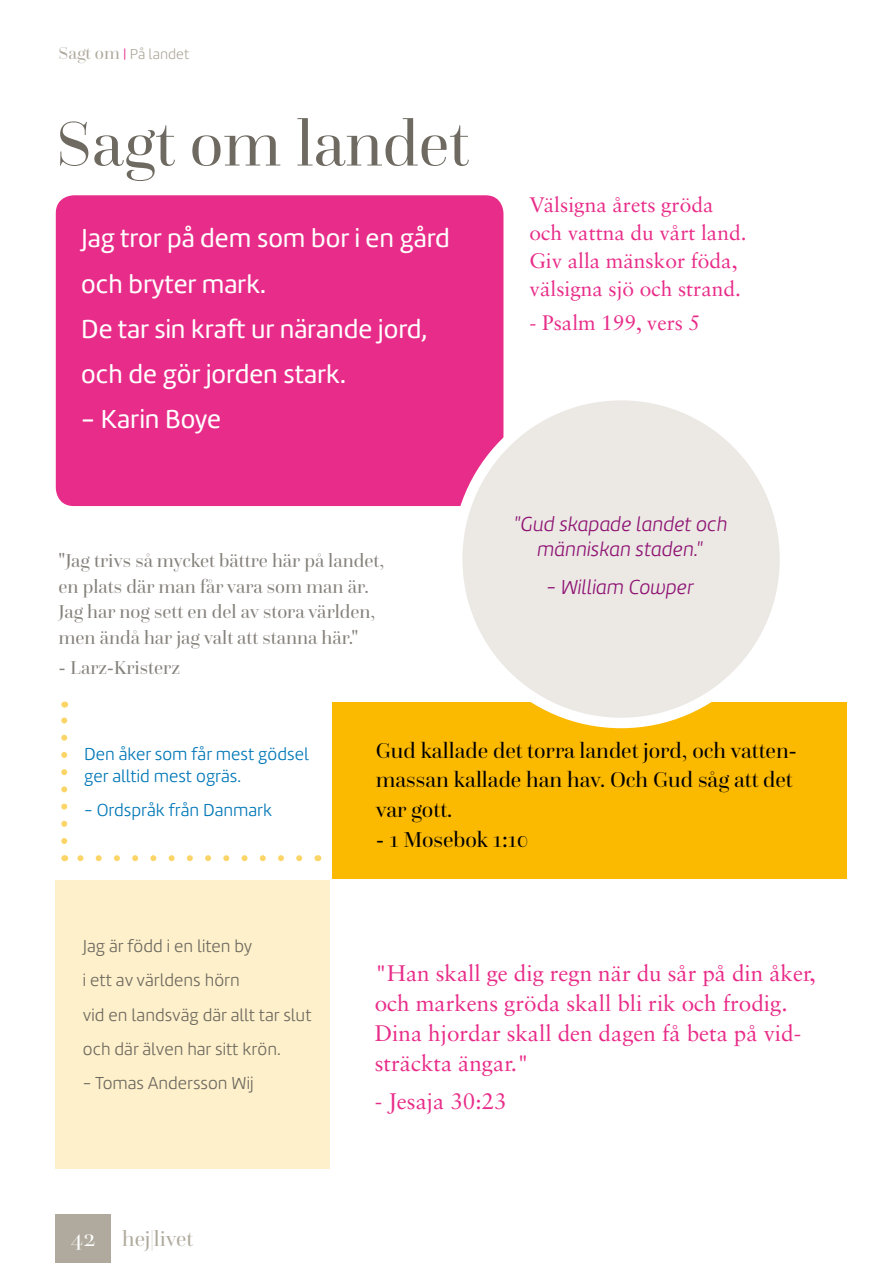
<style>
.page{position:relative;width:893px;height:1263px;background:#fff}
.page>*{position:absolute;margin:0;border:0;box-sizing:border-box;transform-origin:0 0}
.t1{font:66px "Questa Grande";color:#6e6a61}
.t2{font:27px/45.2px "Amelia Rounded Regular";color:#fff}
.t3{font:22.5px/30px "Sabon LT Std";color:#e82c89}
.t4{font:22.5px/29.8px "Questa Grande";color:#000001}
.t5{font:22.2px "Questa Grande";color:#b0aa9e}
.t6{font:21px/27.9px "Sabon LT Std";color:#e82c89}
.t7{font:italic 300 21px/25.2px "Amelia Rounded";color:#8f1574;text-align:center}
.t8{font:19.5px/25.5px "Questa Grande";color:#85817b}
.t9{font:18px/34.3px "Amelia Rounded Light";color:#6e6a61}
.t10{font:18px/21.6px "Amelia Rounded Light";color:#0077b7}
.t11{font:15px "Amelia Rounded Light";color:#b0aa9e}
.s1{font-family:"Questa Grande";font-size:18px}
.s2{color:#e82c89}
.s3{font-size:24px;color:#fff}
</style>
<div class="page">
<div style="left:55px;top:1214px;width:56px;height:49px;background:#b0aa9e"></div>
<div style="left:55px;top:881px;width:275px;height:288px;background:#fef0ca"></div>
<div style="left:332px;top:702px;width:514px;height:176px;background:#fbb900"></div>
<div style="left:56px;top:195px;width:447px;height:311px;background:#e82c89;border-radius:18px"></div>
<div style="left:457px;top:395px;width:328px;height:328px;background:#ece9e5;border-radius:50%"></div>
<div style="left:452px;top:390px;width:338px;height:338px;border:10px solid #fff;border-radius:50%"></div>
<svg style="left:77px;top:855px;width:222px;height:6px"></svg>
<svg style="left:61px;top:717px;width:6px;height:124px"></svg>
<p class="t11" style="left:58px;top:45px;width:132px"><span class="s1">Sagt om</span> <span class="s2">|</span> På landet</p>
<h1 class="t1" style="left:56px;top:104px;width:415px">Sagt om landet</h1>
<h2 class="t2" style="left:81px;top:216px;width:370px">Jag tror på dem som bor i en gård och bryter mark.<br>De tar sin kraft ur närande jord, och de gör jorden stark.</h2>
<h2 class="t2" style="left:81px;top:396px;width:141px">- Karin Boye</h2>
<p class="t8" style="left:58px;top:548px;width:327px">"Jag trivs så mycket bättre här på landet, en plats där man får vara som man är.<br>Jag har nog sett en del av stora världen, men ändå har jag valt att stanna här."</p>
<p class="t8" style="left:58px;top:655px;width:123px">- Larz-Kristerz</p>
<p class="t6" style="left:529px;top:191px;width:219px">Välsigna årets gröda och vattna du vårt land.<br>Giv alla mänskor föda, välsigna sjö och strand.</p>
<p class="t6" style="left:529px;top:309px;width:172px">- Psalm 199, vers 5</p>
<p class="t7" style="left:514px;top:511px;width:215px">"Gud skapade landet och människan staden."</p>
<p class="t7" style="left:546px;top:574px;width:149px">- William Cowper</p>
<p class="t10" style="left:84px;top:743px;width:226px">Den åker som får mest gödsel ger alltid mest ogräs.</p>
<p class="t10" style="left:84px;top:799px;width:190px">- Ordspråk från Danmark</p>
<p class="t9" style="left:83px;top:928px;width:230px">Jag är född i en liten by<br>i ett av världens hörn<br>vid en landsväg där allt tar slut och där älven har sitt krön.</p>
<p class="t9" style="left:83px;top:1066px;width:172px">- Tomas Andersson Wij</p>
<p class="t5" style="left:71px;top:1225px;width:124px"><span class="s3">42</span> hej|livet</p>
<p class="t4" style="left:376px;top:735px;width:423px">Gud kallade det torra landet jord, och vatten&shy;massan kallade han hav. Och Gud såg att det var gott.</p>
<p class="t4" style="left:376px;top:825px;width:154px">- 1 Mosebok 1:10</p>
<p class="t3" style="left:375px;top:958px;width:442px">"Han skall ge dig regn när du sår på din åker, och markens gröda skall bli rik och frodig.<br>Dina hjordar skall den dagen få beta på vid&shy;sträckta ängar."</p>
<p class="t3" style="left:375px;top:1086px;width:133px">- Jesaja 30:23</p>
</div>
